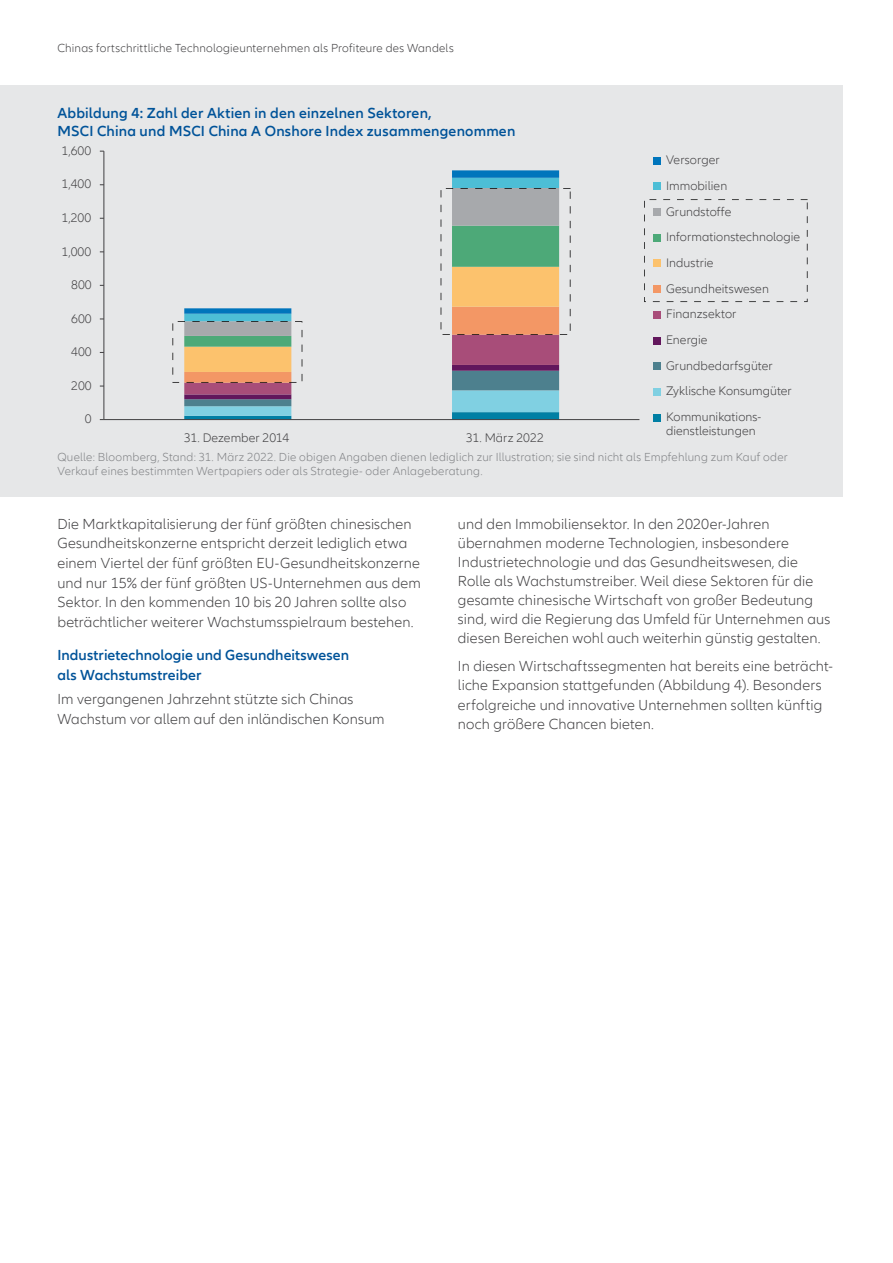
<style>
.page{position:relative;width:893px;height:1263px;background:#fff}
.page>*{position:absolute;margin:0;border:0;box-sizing:border-box;transform-origin:0 0}
.t1{font:300 15px/19px "Allianz Neo";letter-spacing:.01em;color:#414042}
.t2{font:600 15px/18px "Allianz Neo";letter-spacing:.01em;color:#005399}
.t3{font:300 12.75px/25.7px "Allianz Neo";letter-spacing:.005em;color:#414042}
.t4{font:300 12px/13.5px "Allianz Neo";letter-spacing:.015em;color:#808285}
.t5{font:300 12px "Allianz Neo";letter-spacing:.015em;color:#414042}
</style>
<div class="page">
<div style="left:0;top:85px;width:842px;height:411px;background:#e6e7e8"></div>
<svg style="left:440px;top:170px;width:119px;height:93px;background:#76aca3"></svg>
<hr style="left:104px;top:151px;width:1px;height:269px;background:#414042">
<hr style="left:104px;top:419px;width:535px;height:1px;background:#414042">
<div style="left:653px;top:157px;width:7px;height:7px;background:#0075bc"></div>
<div style="left:653px;top:183px;width:7px;height:7px;background:#4dbed6"></div>
<div style="left:653px;top:311px;width:7px;height:7px;background:#a84d79"></div>
<div style="left:653px;top:337px;width:7px;height:7px;background:#62165c"></div>
<div style="left:653px;top:363px;width:7px;height:7px;background:#4d808e"></div>
<div style="left:653px;top:388px;width:7px;height:7px;background:#80d0e2"></div>
<div style="left:653px;top:414px;width:7px;height:7px;background:#007fa4"></div>
<svg style="left:172px;top:263px;width:399px;height:157px"></svg>
<svg style="left:441px;top:188px;width:12px;height:9px"></svg>
<svg style="left:563px;top:188px;width:8px;height:11px"></svg>
<svg style="left:644px;top:199px;width:163px;height:103px"></svg>
<p class="t5" style="left:57px;top:41px;width:398px">Chinas fortschrittliche Technologieunternehmen als Profiteure des Wandels</p>
<p class="t2" style="left:57px;top:104px;width:459px">Abbildung 4: Zahl der Aktien in den einzelnen Sektoren,<br>MSCI China und MSCI China A Onshore Index zusammengenommen</p>
<p class="t3" style="left:62px;top:138px;width:31px">1,600</p>
<p class="t3" style="left:666px;top:147px;width:136px">Versorger<br>Immobilien<br>Grundstoffe<br>Informationstechnologie<br>Industrie<br>Gesundheitswesen<br>Finanzsektor<br>Energie<br>Grundbedarfsgüter<br>Zyklische Konsumgüter<br>Kommunikations-</p>
<p class="t3" style="left:666px;top:418px;width:91px">dienstleistungen</p>
<p class="t4" style="left:57px;top:451px;width:732px">Quelle: Bloomberg, Stand: 31. März 2022. Die obigen Angaben dienen lediglich zur Illustration; sie sind nicht als Empfehlung zum Kauf oder<br>Verkauf eines bestimmten Wertpapiers oder als Strategie- oder Anlageberatung.</p>
<p class="t3" style="left:62px;top:172px;width:31px">1,400</p>
<p class="t3" style="left:62px;top:205px;width:31px">1,200</p>
<p class="t3" style="left:62px;top:239px;width:31px">1,000</p>
<p class="t3" style="left:71px;top:272px;width:22px">800</p>
<p class="t3" style="left:71px;top:306px;width:22px">600</p>
<p class="t3" style="left:71px;top:339px;width:22px">400</p>
<p class="t3" style="left:71px;top:373px;width:22px">200</p>
<p class="t3" style="left:85px;top:407px;width:8px">0</p>
<p class="t3" style="left:184px;top:425px;width:107px">31. Dezember 2014</p>
<p class="t3" style="left:466px;top:425px;width:79px">31. März 2022</p>
<p class="t1" style="left:57px;top:514px;width:365px;line-height:19.8px">Die Marktkapitalisierung der fünf größten chinesischen Gesundheitskonzerne entspricht derzeit lediglich etwa einem Viertel der fünf größten EU-Gesundheitskonzerne und nur 15% der fünf größten US-Unternehmen aus dem Sektor. In den kommenden 10 bis 20 Jahren sollte also beträchtlicher weiterer Wachstumsspielraum bestehen.</p>
<p class="t2" style="left:57px;top:646px;width:293px;line-height:19.6px">Industrietechnologie und Gesundheitswesen als Wachstumstreiber</p>
<p class="t1" style="left:57px;top:690px;width:329px;line-height:19.6px">Im vergangenen Jahrzehnt stützte sich Chinas<br>Wachstum vor allem auf den inländischen Konsum</p>
<p class="t1" style="left:458px;top:514px;width:374px">und den Immobiliensektor. In den 2020er-Jahren übernahmen moderne Technologien, insbesondere Industrietechnologie und das Gesundheitswesen, die Rolle als Wachstumstreiber. Weil diese Sektoren für die gesamte chinesische Wirtschaft von großer Bedeutung sind, wird die Regierung das Umfeld für Unternehmen aus diesen Bereichen wohl auch weiterhin günstig gestalten.</p>
<p class="t1" style="left:458px;top:657px;width:376px">In diesen Wirtschaftssegmenten hat bereits eine beträcht&shy;liche Expansion stattgefunden (Abbildung 4). Besonders erfolgreiche und innovative Unternehmen sollten künftig noch größere Chancen bieten.</p>
</div>
